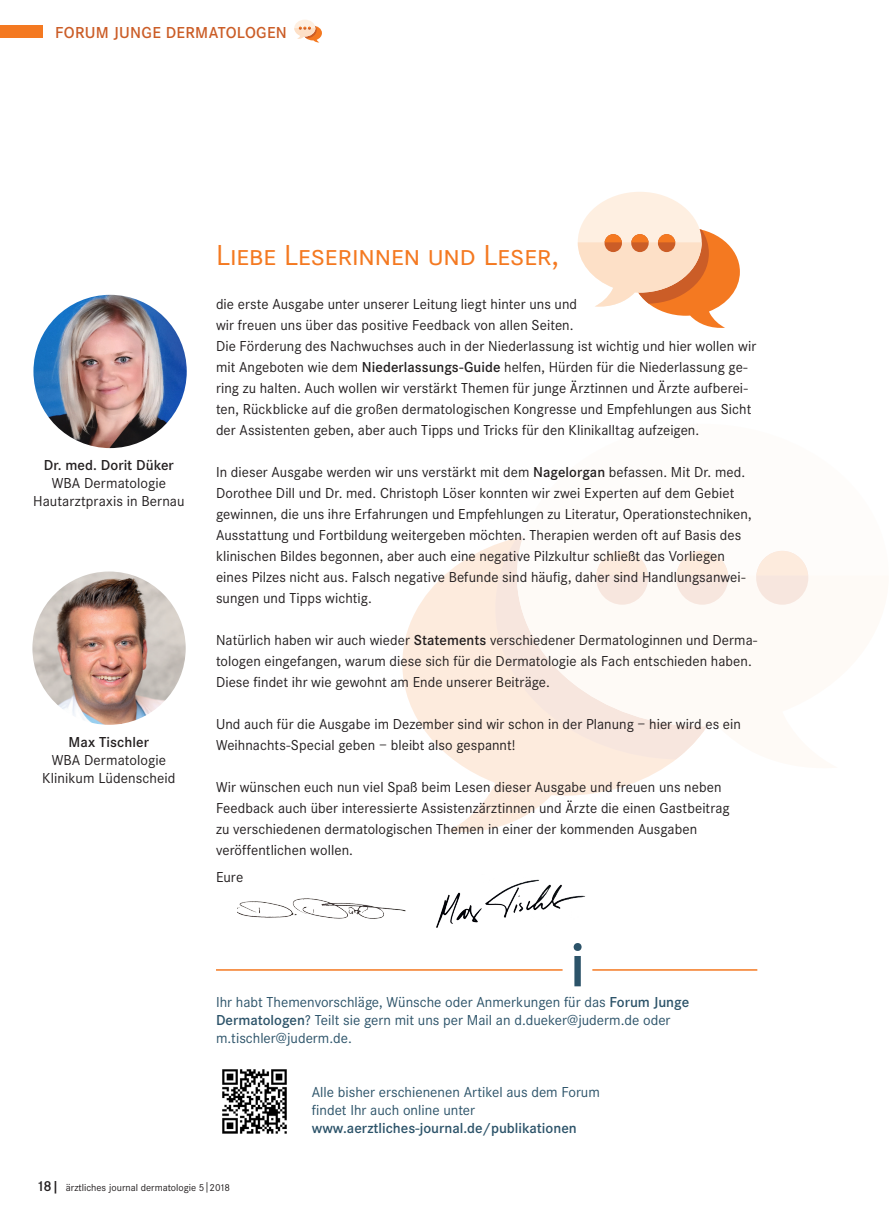
<style>
.page{position:relative;width:893px;height:1212px;background:#fff}
.page>*{position:absolute;margin:0;border:0;box-sizing:border-box;transform-origin:0 0}
.Fliesstext{font:600 63.9px "Corporate S";color:#2c5369}
.Editorial_Headline{font:30px "Corporate SSC";letter-spacing:-.005em;color:#f47921}
.Rubrik{font:600 16.5px "Corporate S";letter-spacing:.02em;color:#cb5d27}
.Fließtext{font:15px/21px "Corporate S";letter-spacing:.005em;color:#231f20}
.Erster_Absatz{font:15px "Corporate S";color:#2c5369}
.Erster_Absatz-2{font:15px "Corporate S";letter-spacing:.005em;color:#231f20}
.Erster_Absatz-3{font:600 15px "Corporate S";color:#2c5369}
.Erster_Absatz-4{font:600 15px "Corporate S";letter-spacing:.005em;color:#231f20}
.Pagina{font:10.5px "Corporate S";color:#231f20}
.s1{font-weight:600}
.s2{font-weight:600;font-size:15px}
</style>
<div class="page">
<svg style="left:294px;top:20px;width:28px;height:23px"></svg>
<svg style="left:402px;top:545px;width:256px;height:287px;fill:#fdebdd"></svg>
<div style="left:495px;top:538px;width:22px;height:221px;background:#fdebdd"></div>
<svg style="left:517px;top:536px;width:267px;height:39px"></svg>
<svg style="left:517px;top:575px;width:292px;height:196px;fill:#fefaf6"></svg>
<div style="left:756px;top:551px;width:52px;height:54px;background:#f7e6de;border-radius:50%"></div>
<div style="left:676px;top:551px;width:52px;height:54px;background:#f7e6de;border-radius:50%"></div>
<div style="left:596px;top:551px;width:52px;height:54px;background:#f7e6de;border-radius:50%"></div>
<svg style="left:756px;top:551px;width:52px;height:22px"></svg>
<svg style="left:676px;top:551px;width:52px;height:22px"></svg>
<svg style="left:596px;top:551px;width:52px;height:22px"></svg>
<div style="left:0;top:25px;width:43px;height:13px;background:#f47921"></div>
<svg style="left:578px;top:192px;width:162px;height:136px"></svg>
<hr style="left:216px;top:969px;width:347px;height:2px;background:#f47921">
<hr style="left:592px;top:969px;width:165px;height:2px;background:#f47921">
<img style="left:222px;top:1069px;width:65px;height:65px">
<img style="left:32px;top:293px;width:157px;height:157px;border-radius:78px">
<div style="left:30px;top:291px;width:160px;height:161px;border:4px solid #fff;border-radius:50%"></div>
<img style="left:237px;top:898px;width:169px;height:21px">
<img style="left:436px;top:879px;width:150px;height:48px">
<img style="left:31px;top:570px;width:157px;height:157px;border-radius:78px">
<div style="left:29px;top:568px;width:160px;height:160px;border:4px solid #fff;border-radius:50%"></div>
<p class="Rubrik" style="left:55px;top:23px;width:233px">FORUM JUNGE DERMATOLOGEN</p>
<p class="Erster_Absatz-4" style="left:44px;top:456px;width:132px">Dr. med. Dorit Düker</p>
<p class="Erster_Absatz-2" style="left:52px;top:475px;width:116px">WBA Dermatologie</p>
<p class="Erster_Absatz-2" style="left:33px;top:493px;width:153px">Hautarztpraxis in Bernau</p>
<p class="Erster_Absatz-4" style="left:69px;top:733px;width:82px">Max Tischler</p>
<p class="Erster_Absatz-2" style="left:52px;top:752px;width:116px">WBA Dermatologie</p>
<p class="Erster_Absatz-2" style="left:42px;top:770px;width:135px">Klinikum Lüdenscheid</p>
<p class="Editorial_Headline" style="left:216px;top:238px;width:344px">Liebe Leserinnen und Leser,</p>
<p class="Fließtext" style="left:216px;top:294px;width:363px">die erste Ausgabe unter unserer Leitung liegt hinter uns und wir freuen uns über das positive Feedback von allen Seiten.</p>
<p class="Fließtext" style="left:216px;top:336px;width:542px">Die Förderung des Nachwuchses auch in der Niederlassung ist wichtig und hier wollen wir mit Angeboten wie dem <span class="s1">Niederlassungs-Guide</span> helfen, Hürden für die Niederlassung ge&shy;ring zu halten. Auch wollen wir verstärkt Themen für junge Ärztinnen und Ärzte aufberei&shy;ten, Rückblicke auf die großen dermatologischen Kongresse und Empfehlungen aus Sicht der Assistenten geben, aber auch Tipps und Tricks für den Klinikalltag aufzeigen.</p>
<p class="Fließtext" style="left:216px;top:462px;width:537px">In dieser Ausgabe werden wir uns verstärkt mit dem <span class="s1">Nagelorgan</span> befassen. Mit Dr. med.<br>Dorothee Dill und Dr. med. Christoph Löser konnten wir zwei Experten auf dem Gebiet gewinnen, die uns ihre Erfahrungen und Empfehlungen zu Literatur, Operationstechniken, Ausstattung und Fortbildung weitergeben möchten. Therapien werden oft auf Basis des klinischen Bildes begonnen, aber auch eine negative Pilzkultur schließt das Vorliegen eines Pilzes nicht aus. Falsch negative Befunde sind häufig, daher sind Handlungsanwei&shy;sungen und Tipps wichtig.</p>
<p class="Fließtext" style="left:216px;top:630px;width:543px">Natürlich haben wir auch wieder <span class="s1">Statements</span> verschiedener Dermatologinnen und Derma&shy;tologen eingefangen, warum diese sich für die Dermatologie als Fach entschieden haben.<br>Diese findet ihr wie gewohnt am Ende unserer Beiträge.</p>
<p class="Fließtext" style="left:216px;top:714px;width:526px">Und auch für die Ausgabe im Dezember sind wir schon in der Planung – hier wird es ein<br>Weihnachts-Special geben – bleibt also gespannt!</p>
<p class="Fließtext" style="left:216px;top:777px;width:515px">Wir wünschen euch nun viel Spaß beim Lesen dieser Ausgabe und freuen uns neben<br>Feedback auch über interessierte Assistenzärztinnen und Ärzte die einen Gastbeitrag</p>
<p class="Fließtext" style="left:216px;top:819px;width:483px">zu verschiedenen dermatologischen Themen in einer der kommenden Ausgaben</p>
<p class="Fließtext" style="left:216px;top:840px;width:138px">veröffentlichen wollen.</p>
<p class="Fließtext" style="left:216px;top:867px;width:29px">Eure</p>
<p class="Fliesstext" style="left:570px;top:928px;width:17px">i</p>
<p class="Erster_Absatz" style="left:216px;top:994px;width:475px">Ihr habt Themenvorschläge, Wünsche oder Anmerkungen für das <span class="s1">Forum Junge</span></p>
<p class="Erster_Absatz" style="left:216px;top:1012px;width:456px"><span class="s1">Dermatologen</span>? Teilt sie gern mit uns per Mail an d.dueker@juderm.de oder</p>
<p class="Erster_Absatz" style="left:216px;top:1030px;width:137px">m.tischler@juderm.de.</p>
<p class="Erster_Absatz" style="left:312px;top:1084px;width:290px">Alle bisher erschienenen Artikel aus dem Forum</p>
<p class="Erster_Absatz" style="left:312px;top:1102px;width:165px">findet Ihr auch online unter</p>
<p class="Erster_Absatz-3" style="left:312px;top:1120px;width:267px">www.aerztliches-journal.de/publikationen</p>
<p class="Pagina" style="left:36px;top:1182px;width:196px"><span class="s2">18|</span> ärztliches journal dermatologie 5|2018</p>
</div>
